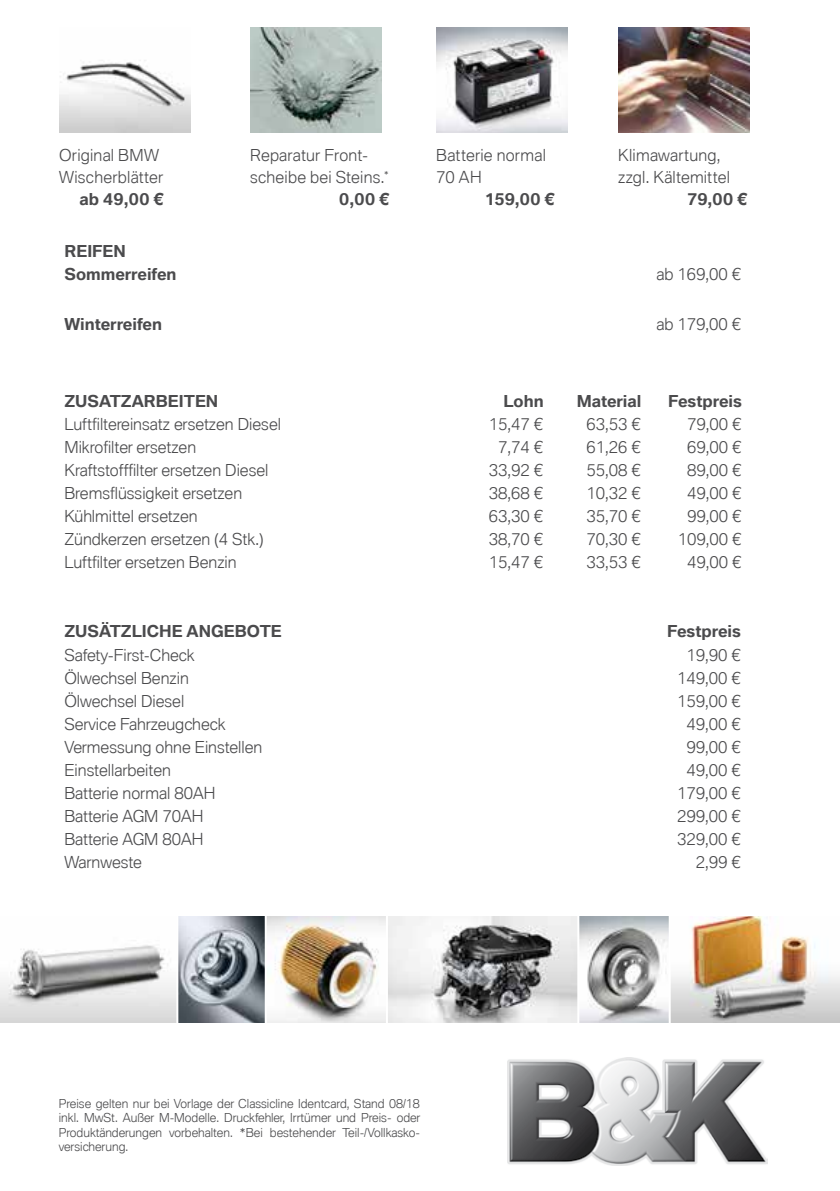
<style>
.page{position:relative;width:840px;height:1191px;background:#fff}
.page>*{position:absolute;margin:0;border:0;box-sizing:border-box;transform-origin:0 0}
.t1{font:300 16px/22px "BMW Type Global Pro";color:#4b4b4d}
.t2{font:700 16px/23px "BMW Type Global Pro";color:#4b4b4d}
.t3{font:300 12px/14.4px "BMW Type Global Pro";color:#4b4b4d;text-align:justify}
</style>
<div class="page">
<img style="left:0;top:917px;width:839px;height:105px">
<hr style="left:176px;top:896px;width:2px;height:153px;background:#fff">
<hr style="left:264px;top:896px;width:2px;height:153px;background:#fff">
<hr style="left:386px;top:896px;width:2px;height:153px;background:#fff">
<hr style="left:577px;top:896px;width:2px;height:153px;background:#fff">
<hr style="left:668px;top:896px;width:2px;height:153px;background:#fff">
<img style="left:436px;top:28px;width:131px;height:105px">
<img style="left:618px;top:28px;width:130px;height:105px">
<img style="left:59px;top:60px;width:131px;height:73px">
<img style="left:250px;top:28px;width:131px;height:105px">
<img style="left:507px;top:1057px;width:260px;height:108px">
<p class="t1" style="left:59px;top:145px;width:106px">Original BMW<br>Wischerblätter</p>
<p class="t2" style="left:79px;top:188px;width:86px">ab 49,00 €</p>
<p class="t2" style="left:64px;top:240px;width:114px">REIFEN<br>Sommerreifen</p>
<p class="t1" style="left:250px;top:145px;width:119px">Reparatur Front-</p>
<p class="t1" style="left:250px;top:167px;width:140px">scheibe bei Steins.<sup>*</sup></p>
<p class="t2" style="left:339px;top:188px;width:52px">0,00 €</p>
<p class="t1" style="left:436px;top:145px;width:111px">Batterie normal<br>70 AH</p>
<p class="t2" style="left:484px;top:188px;width:72px">159,00 €</p>
<p class="t1" style="left:617px;top:145px;width:113px">Klimawartung, zzgl. Kältemittel</p>
<p class="t2" style="left:686px;top:188px;width:62px">79,00 €</p>
<p class="t1" style="left:656px;top:264px;width:87px">ab 169,00 €</p>
<p class="t2" style="left:64px;top:313px;width:99px">Winterreifen</p>
<p class="t1" style="left:656px;top:314px;width:87px">ab 179,00 €</p>
<p class="t2" style="left:64px;top:390px;width:155px">ZUSATZARBEITEN</p>
<p class="t2" style="left:503px;top:390px;width:42px">Lohn</p>
<p class="t2" style="left:576px;top:390px;width:66px">Material</p>
<p class="t2" style="left:667px;top:390px;width:75px">Festpreis</p>
<p class="t1" style="left:64px;top:414px;width:218px">Luftfiltereinsatz ersetzen Diesel</p>
<p class="t1" style="left:488px;top:414px;width:56px">15,47 €</p>
<p class="t1" style="left:586px;top:414px;width:56px">63,53 €</p>
<p class="t1" style="left:687px;top:414px;width:56px">79,00 €</p>
<p class="t1" style="left:64px;top:437px;width:133px">Mikrofilter ersetzen</p>
<p class="t1" style="left:498px;top:437px;width:47px">7,74 €</p>
<p class="t1" style="left:586px;top:437px;width:56px">61,26 €</p>
<p class="t1" style="left:686px;top:437px;width:56px">69,00 €</p>
<p class="t1" style="left:64px;top:460px;width:205px">Kraftstofffilter ersetzen Diesel</p>
<p class="t1" style="left:488px;top:460px;width:56px">33,92 €</p>
<p class="t1" style="left:586px;top:460px;width:56px">55,08 €</p>
<p class="t1" style="left:686px;top:460px;width:56px">89,00 €</p>
<p class="t1" style="left:64px;top:483px;width:179px">Bremsflüssigkeit ersetzen</p>
<p class="t1" style="left:488px;top:483px;width:56px">38,68 €</p>
<p class="t1" style="left:586px;top:483px;width:56px">10,32 €</p>
<p class="t1" style="left:686px;top:483px;width:56px">49,00 €</p>
<p class="t1" style="left:64px;top:506px;width:135px">Kühlmittel ersetzen</p>
<p class="t1" style="left:488px;top:506px;width:56px">63,30 €</p>
<p class="t1" style="left:586px;top:506px;width:56px">35,70 €</p>
<p class="t1" style="left:686px;top:506px;width:56px">99,00 €</p>
<p class="t1" style="left:64px;top:529px;width:200px">Zündkerzen ersetzen (4 Stk.)</p>
<p class="t1" style="left:488px;top:529px;width:56px">38,70 €</p>
<p class="t1" style="left:586px;top:529px;width:56px">70,30 €</p>
<p class="t1" style="left:677px;top:529px;width:66px">109,00 €</p>
<p class="t1" style="left:64px;top:552px;width:174px">Luftfilter ersetzen Benzin</p>
<p class="t1" style="left:488px;top:552px;width:56px">15,47 €</p>
<p class="t1" style="left:586px;top:552px;width:56px">33,53 €</p>
<p class="t1" style="left:686px;top:552px;width:56px">49,00 €</p>
<p class="t2" style="left:64px;top:620px;width:219px">ZUSÄTZLICHE ANGEBOTE</p>
<p class="t2" style="left:666px;top:620px;width:75px">Festpreis</p>
<p class="t1" style="left:64px;top:644px;width:132px">Safety-First-Check</p>
<p class="t1" style="left:686px;top:644px;width:56px">19,90 €</p>
<p class="t1" style="left:64px;top:667px;width:126px">Ölwechsel Benzin</p>
<p class="t1" style="left:676px;top:667px;width:66px">149,00 €</p>
<p class="t1" style="left:64px;top:690px;width:121px">Ölwechsel Diesel</p>
<p class="t1" style="left:676px;top:690px;width:66px">159,00 €</p>
<p class="t1" style="left:64px;top:714px;width:162px">Service Fahrzeugcheck</p>
<p class="t1" style="left:686px;top:714px;width:56px">49,00 €</p>
<p class="t1" style="left:64px;top:737px;width:199px">Vermessung ohne Einstellen</p>
<p class="t1" style="left:686px;top:737px;width:56px">99,00 €</p>
<p class="t1" style="left:64px;top:760px;width:108px">Einstellarbeiten</p>
<p class="t1" style="left:686px;top:760px;width:56px">49,00 €</p>
<p class="t1" style="left:64px;top:783px;width:152px">Batterie normal 80AH</p>
<p class="t1" style="left:676px;top:783px;width:66px">179,00 €</p>
<p class="t1" style="left:64px;top:806px;width:140px">Batterie AGM 70AH</p>
<p class="t1" style="left:676px;top:806px;width:66px">299,00 €</p>
<p class="t1" style="left:64px;top:829px;width:140px">Batterie AGM 80AH</p>
<p class="t1" style="left:676px;top:829px;width:66px">329,00 €</p>
<p class="t1" style="left:64px;top:852px;width:79px">Warnweste</p>
<p class="t1" style="left:695px;top:852px;width:47px">2,99 €</p>
<p class="t3" style="left:59px;top:1097px;width:363px">Preise gelten nur bei Vorlage der Classicline Identcard, Stand 08/18 inkl. MwSt. Außer M-Modelle. Druckfehler, Irrtümer und Preis- oder Produktänderungen vorbehalten. *Bei bestehender Teil-/Vollkasko&shy;versicherung.</p>
</div>
